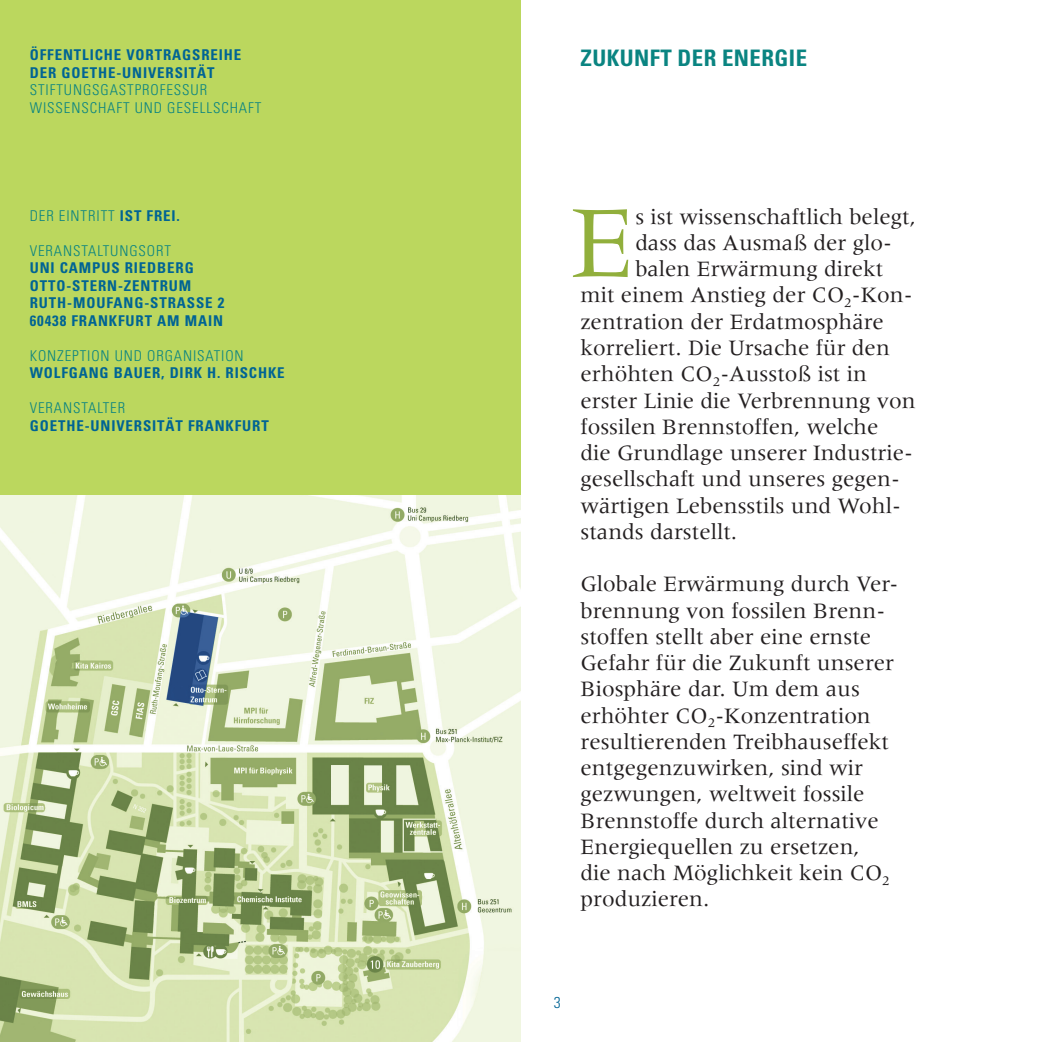
<style>
.page{position:relative;width:1042px;height:1042px;background:#fff}
.page>*{position:absolute;margin:0;border:0;box-sizing:border-box;transform-origin:0 0}
.t1{font:105.52px "Meridien";color:#91af3c}
.t2{font:22.75px/26.2px "Meridien";color:#231f20}
.t3{font:700 condensed 22.75px "Univers";letter-spacing:.02em;color:#0a8481}
.t4{font:300 condensed 15.75px "Univers";color:#006494}
.t5{font:700 condensed 14.88px/17.5px "Univers";letter-spacing:.06em;color:#006494}
.t6{font:300 condensed 14.88px/17.5px "Univers";letter-spacing:.06em;color:#0a8481}
.s1{font-weight:700;color:#006494}
</style>
<div class="page">
<div style="left:0;top:0;width:521px;height:1042px;background:#bbd75e"></div>
<img style="left:0;top:496px;width:521px;height:546px">
<p class="t5" style="left:30px;top:46px;width:213px">ÖFFENTLICHE VORTRAGSREIHE<br>DER GOETHE-UNIVERSITÄT</p>
<p class="t6" style="left:30px;top:81px;width:233px">STIFTUNGSGASTPROFESS UR<br>WISSENSCHAFT UND GESELLSCHAFT</p>
<p class="t6" style="left:30px;top:207px;width:152px">DER EINTRITT <span class="s1">IST FREI.</span></p>
<p class="t6" style="left:30px;top:242px;width:143px">VERANSTALTUNGSORT</p>
<p class="t5" style="left:30px;top:259px;width:196px">UNI CAMPUS RIEDBERG<br>OTTO-STERN-ZENTRUM<br>RUTH-MOUFANG-STRASSE 2<br>60438 FRANKFURT AM MAIN</p>
<p class="t6" style="left:30px;top:346px;width:215px">KONZEPTION UND ORGANISATION</p>
<p class="t5" style="left:30px;top:364px;width:256px">WOLFGANG BAUER, DIRK H. RISCHKE</p>
<p class="t6" style="left:30px;top:399px;width:97px">VERANSTALTER</p>
<p class="t5" style="left:30px;top:416px;width:240px">GOETHE-UNIVERSITÄT FRANKFURT</p>
<p class="t3" style="left:580px;top:44px;width:228px">ZUKUNFT DER ENERGIE</p>
<h1 class="t1" style="left:571px;top:185px;width:66px">E</h1>
<p class="t2" style="left:635px;top:203px;width:282px">s ist wissenschaftlich belegt,</p>
<p class="t2" style="left:635px;top:229px;width:258px">dass das Ausmaß der glo-</p>
<p class="t2" style="left:635px;top:256px;width:250px">balen Erwärmung direkt</p>
<p class="t2" style="left:580px;top:282px;width:333px">mit einem Anstieg der CO<sub>2</sub>- Kon-</p>
<p class="t2" style="left:580px;top:308px;width:305px">zentration der Erdatmosphäre</p>
<p class="t2" style="left:580px;top:334px;width:311px">korreliert. Die Ursache für den</p>
<p class="t2" style="left:580px;top:361px;width:288px">erhöhten CO<sub>2</sub>-Ausstoß ist in</p>
<p class="t2" style="left:580px;top:387px;width:336px">erster Linie die Verbrennung von</p>
<p class="t2" style="left:580px;top:413px;width:299px">fossilen Brennstoffen, welche</p>
<p class="t2" style="left:580px;top:439px;width:334px">die Grundlage unserer Industrie-</p>
<p class="t2" style="left:580px;top:466px;width:321px">gesellschaft und unseres gegen-</p>
<p class="t2" style="left:580px;top:492px;width:322px">wärtigen Lebensstils und Wohl-</p>
<p class="t2" style="left:580px;top:518px;width:158px">stands darstellt.</p>
<p class="t2" style="left:580px;top:571px;width:319px">Globale Erwärmung durch Ver&shy;brennung von fossilen Brenn&shy;stoffen stellt aber eine ernste<br>Gefahr für die Zukunft unserer<br>Biosphäre dar. Um dem aus erhöhter CO<sub>2</sub>- Konzentration resultierenden Treibhauseffekt entgegenzuwirken, sind wir gezwungen, weltweit fossile<br>Brennstoffe durch alternative<br>Energiequellen zu ersetzen,<br>die nach Möglichkeit kein CO<sub>2 </sub>produzieren.</p>
<p class="t4" style="left:554px;top:993px;width:8px">3</p>
</div>
